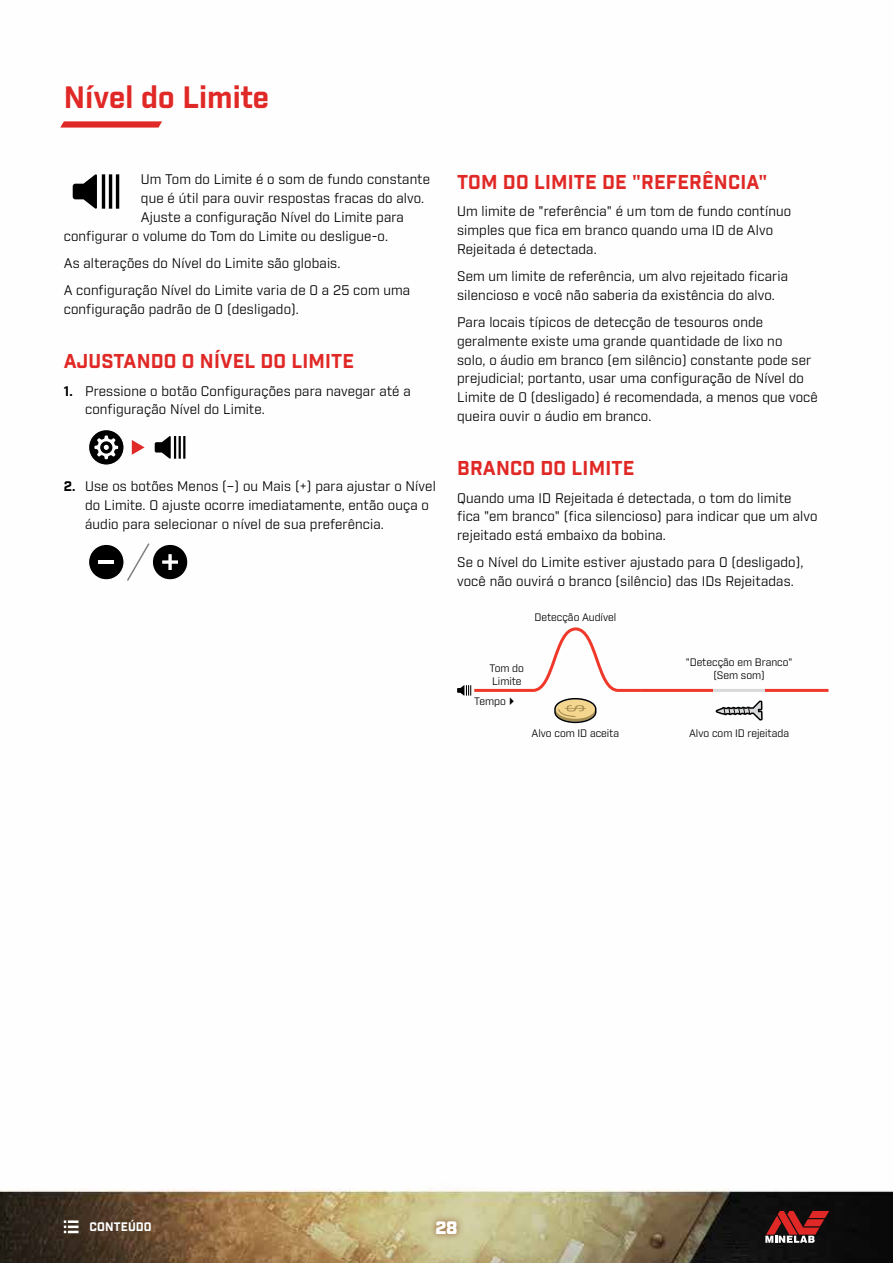
<style>
.page{position:relative;width:893px;height:1263px;background:#fff}
.page>*{position:absolute;margin:0;border:0;box-sizing:border-box;transform-origin:0 0}
.t1{font:700 30px "Industry";color:#e02926}
.t2{font:700 19.5px "Industry";letter-spacing:.01em;color:#e02926}
.t3{font:900 18px "Industry";color:#fff}
.t4{font:13.5px/18.8px "Industry";letter-spacing:.01em;color:#000}
.t5{font:700 12px "Industry";letter-spacing:.01em;color:#fff}
.t6{font:10.5px/12.6px "Industry";color:#000}
.s1{font-weight:700}
</style>
<div class="page">
<img style="left:0;top:174px;width:893px;height:1089px">
<svg style="left:64px;top:1220px;width:15px;height:13px"></svg>
<svg style="left:60px;top:121px;width:102px;height:7px"></svg>
<svg style="left:397px;top:1181px;width:100px;height:82px;background:#d1cca0"></svg>
<svg style="left:429px;top:1214px;width:35px;height:27px"></svg>
<svg style="left:765px;top:1211px;width:64px;height:32px;background:#7d3332"></svg>
<svg style="left:88px;top:429px;width:37px;height:37px"></svg>
<svg style="left:132px;top:440px;width:13px;height:15px"></svg>
<svg style="left:155px;top:436px;width:30px;height:23px"></svg>
<svg style="left:88px;top:542px;width:100px;height:41px"></svg>
<svg style="left:716px;top:700px;width:47px;height:20px"></svg>
<hr style="left:765px;top:689px;width:63px;height:3px;background:#ef3829">
<hr style="left:641px;top:689px;width:72px;height:3px;background:#ef3829">
<hr style="left:713px;top:689px;width:52px;height:3px;background:#d7d9da">
<svg style="left:73px;top:174px;width:46px;height:35px"></svg>
<svg style="left:457px;top:626px;width:187px;height:97px"></svg>
<h1 class="t1" style="left:64px;top:79px;width:207px">Nível do Limite</h1>
<p class="t4" style="left:141px;top:171px;width:291px">Um Tom do Limite é o som de fundo constante</p>
<p class="t4" style="left:141px;top:189px;width:283px">que é útil para ouvir respostas fracas do alvo.</p>
<p class="t4" style="left:141px;top:208px;width:264px">Ajuste a configuração Nível do Limite para</p>
<p class="t4" style="left:64px;top:227px;width:324px">configurar o volume do Tom do Limite ou desligue-o.</p>
<p class="t4" style="left:64px;top:250px;width:348px;line-height:27.3px">As alterações do Nível do Limite são globais.<br>A configuração Nível do Limite varia de 0 a 25 com uma</p>
<p class="t4" style="left:64px;top:300px;width:235px">configuração padrão de 0 (desligado).</p>
<h2 class="t2" style="left:64px;top:350px;width:292px">AJUSTANDO O NÍVEL DO LIMITE</h2>
<p class="t4" style="left:85px;top:382px;width:327px;text-indent:-21px"><span class="s1">1.</span> Pressione o botão Configurações para navegar até a configuração Nível do Limite.</p>
<p class="t4" style="left:85px;top:477px;width:352px;text-indent:-21px"><span class="s1">2.</span> Use os botões Menos (–) ou Mais (+) para ajustar o Nível do Limite. O ajuste ocorre imediatamente, então ouça o áudio para selecionar o nível de sua preferência.</p>
<h2 class="t2" style="left:457px;top:170px;width:312px">TOM DO LIMITE DE "REFERÊNCIA"</h2>
<p class="t4" style="left:457px;top:202px;width:336px">Um limite de "referência" é um tom de fundo contínuo simples que fica em branco quando uma ID de Alvo<br>Rejeitada é detectada.</p>
<p class="t4" style="left:457px;top:267px;width:332px">Sem um limite de referência, um alvo rejeitado ficaria silencioso e você não saberia da existência do alvo.</p>
<p class="t4" style="left:457px;top:313px;width:362px">Para locais típicos de detecção de tesouros onde geralmente existe uma grande quantidade de lixo no<br>solo, o áudio em branco (em silêncio) constante pode ser prejudicial; portanto, usar uma configuração de Nível do Limite de 0 (desligado) é recomendada, a menos que você queira ouvir o áudio em branco.</p>
<h2 class="t2" style="left:457px;top:457px;width:179px">BRANCO DO LIMITE</h2>
<p class="t4" style="left:457px;top:489px;width:362px">Quando uma ID Rejeitada é detectada, o tom do limite fica "em branco" (fica silencioso) para indicar que um alvo rejeitado está embaixo da bobina.</p>
<p class="t4" style="left:457px;top:553px;width:348px">Se o Nível do Limite estiver ajustado para 0 (desligado), você não ouvirá o branco (silêncio) das IDs Rejeitadas.</p>
<p class="t6" style="left:534px;top:611px;width:83px">Detecção Audível</p>
<p class="t6" style="left:490px;top:662px;width:36px">Tom do<br>Limite</p>
<p class="t6" style="left:474px;top:695px;width:33px">Tempo</p>
<p class="t6" style="left:686px;top:657px;width:108px;text-align:center">"Detecção em Branco" (Sem som)</p>
<p class="t6" style="left:531px;top:727px;width:89px">Alvo com ID aceita</p>
<p class="t6" style="left:689px;top:727px;width:102px">Alvo com ID rejeitada</p>
<p class="t5" style="left:90px;top:1220px;width:64px">CONTEÚDO</p>
<h3 class="t3" style="left:435px;top:1217px;width:24px">28</h3>
</div>
